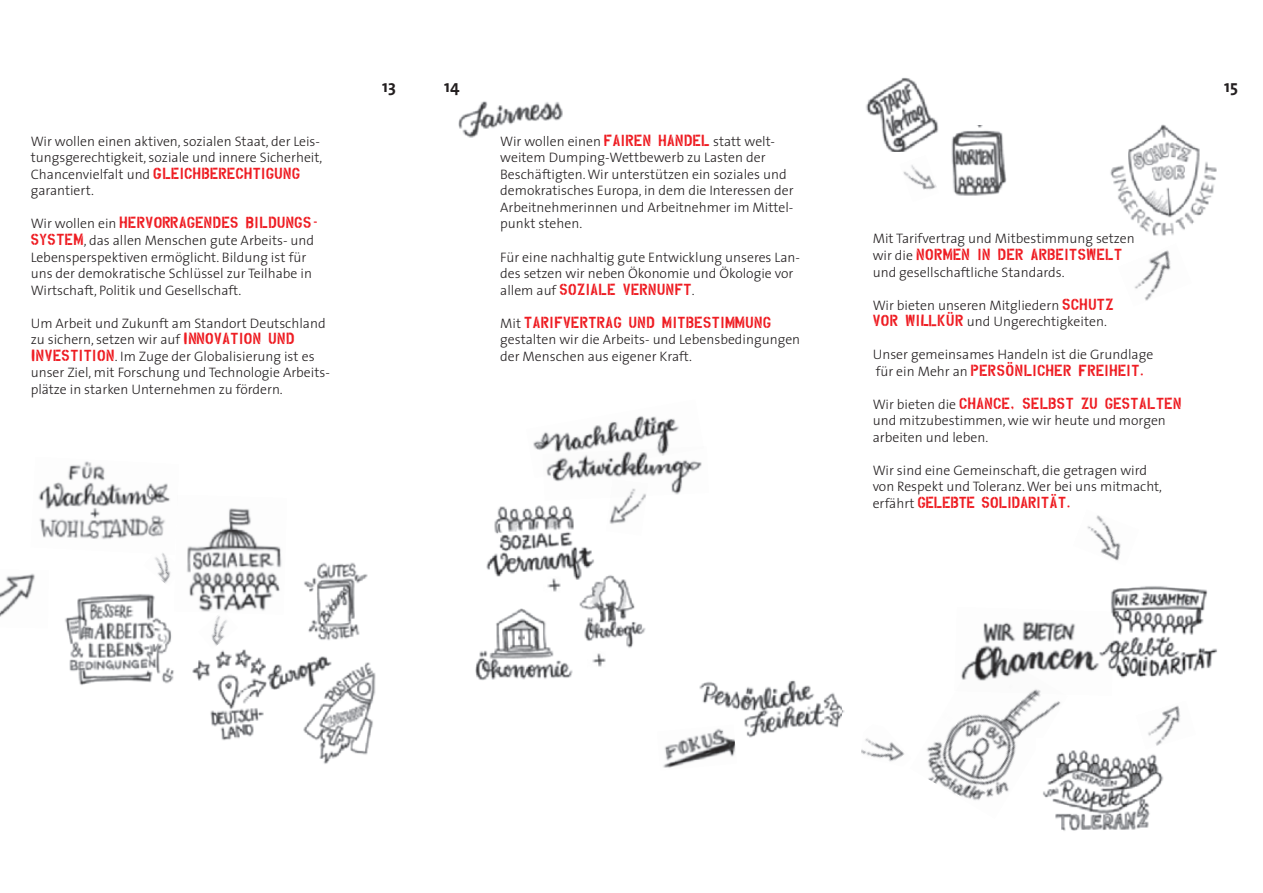
<style>
.page{position:relative;width:1263px;height:893px;background:#fff}
.page>*{position:absolute;margin:0;border:0;box-sizing:border-box;transform-origin:0 0}
.t1{font:700 17.1px "The Sans";color:#231f20}
.t2{font:300 13.8px/16.5px "The Sans";color:#231f20}
.t3{font:12.6px "Overspray";letter-spacing:.04em;color:#ee1d23}
.t4{font:12.6px "Overspray";letter-spacing:.015em;color:#ee1d23}
.s1{font-family:"Overspray";font-weight:400;font-size:12.6px;color:#ee1d23}
.s2{font-family:"The Sans";font-weight:300;font-size:13.8px;color:#231f20}
</style>
<div class="page">
<img style="left:486px;top:505px;width:108px;height:72px">
<img style="left:458px;top:101px;width:105px;height:37px">
<img style="left:699px;top:680px;width:112px;height:30px">
<img style="left:739px;top:693px;width:105px;height:45px">
<img style="left:663px;top:728px;width:73px;height:40px">
<img style="left:533px;top:416px;width:146px;height:34px">
<img style="left:542px;top:446px;width:160px;height:49px">
<img style="left:592px;top:653px;width:14px;height:14px">
<img style="left:547px;top:578px;width:14px;height:14px">
<img style="left:475px;top:608px;width:98px;height:73px">
<img style="left:574px;top:570px;width:72px;height:78px">
<img style="left:606px;top:479px;width:42px;height:45px">
<img style="left:65px;top:615px;width:109px;height:70px">
<img style="left:304px;top:562px;width:64px;height:77px">
<img style="left:319px;top:662px;width:57px;height:102px">
<img style="left:192px;top:637px;width:145px;height:107px">
<svg style="left:38px;top:461px;width:132px;height:154px"></svg>
<img style="left:187px;top:508px;width:95px;height:103px">
<img style="left:0;top:569px;width:49px;height:48px">
<img style="left:198px;top:610px;width:40px;height:39px">
<img style="left:143px;top:548px;width:28px;height:38px">
<img style="left:1110px;top:124px;width:107px;height:112px">
<svg style="left:926px;top:696px;width:135px;height:105px"></svg>
<img style="left:961px;top:621px;width:135px;height:75px">
<img style="left:1096px;top:586px;width:121px;height:92px">
<img style="left:1037px;top:738px;width:127px;height:93px">
<img style="left:1135px;top:705px;width:45px;height:44px">
<img style="left:861px;top:738px;width:44px;height:24px">
<img style="left:1087px;top:515px;width:34px;height:46px">
<img style="left:1134px;top:250px;width:37px;height:51px">
<img style="left:866px;top:77px;width:72px;height:75px">
<img style="left:932px;top:125px;width:75px;height:71px">
<img style="left:903px;top:155px;width:36px;height:41px">
<p class="t2" style="left:31px;top:133px;width:293px">Wir wollen einen aktiven, sozialen Staat, der Leis&shy;tungsgerechtigkeit, soziale und innere Sicherheit, Chancenvielfalt und <span class="s1">GLEICHBERECHTIGUNG </span>garantiert.</p>
<p class="t3" style="left:31px;top:217px;width:290px"><span class="s2">Wir wollen ein</span> HERVORRAGENDES BILDUNGS-</p>
<p class="t2" style="left:31px;top:232px;width:285px"><span class="s1">SYSTEM</span>, das allen Menschen gute Arbeits- und Lebensperspektiven ermöglicht. Bildung ist für uns der demokratische Schlüssel zur Teilhabe in Wirtschaft, Politik und Gesellschaft.</p>
<p class="t2" style="left:31px;top:315px;width:301px">Um Arbeit und Zukunft am Standort Deutschland zu sichern, setzen wir auf <span class="s1">INNOVATION UND INVESTITION</span>. Im Zuge der Globalisierung ist es unser Ziel, mit Forschung und Technologie Arbeits&shy;plätze in starken Unternehmen zu fördern.</p>
<p class="t1" style="left:382px;top:75px;width:15px">13</p>
<p class="t1" style="left:444px;top:75px;width:17px">14</p>
<p class="t2" style="left:500px;top:133px;width:295px">Wir wollen einen <span class="s1">FAIREN HANDEL</span> statt welt&shy;weitem Dumping-Wettbewerb zu Lasten der Beschäftigten. Wir unterstützen ein soziales und demokratisches Europa, in dem die Interessen der Arbeitnehmerinnen und Arbeitnehmer im Mittel&shy;punkt stehen.</p>
<p class="t2" style="left:500px;top:249px;width:301px">Für eine nachhaltig gute Entwicklung unseres Lan&shy;des setzen wir neben Ökonomie und Ökologie vor</p>
<p class="t3" style="left:500px;top:283px;width:196px"><span class="s2">allem auf</span> SOZIALE VERNUNFT<span class="s2">.</span></p>
<p class="t3" style="left:500px;top:316px;width:272px"><span class="s2">Mit</span> TARIFVERTRAG UND MITBESTIMMUNG</p>
<p class="t2" style="left:500px;top:331px;width:302px">gestalten wir die Arbeits- und Lebensbedingungen der Menschen aus eigener Kraft.</p>
<p class="t1" style="left:1224px;top:75px;width:16px">15</p>
<p class="t2" style="left:873px;top:231px;width:264px">Mit Tarifvertrag und Mitbestimmung setzen</p>
<p class="t3" style="left:873px;top:248px;width:251px"><span class="s2">wir die</span> NORMEN IN DER ARBEITSWELT</p>
<p class="t2" style="left:873px;top:264px;width:193px">und gesellschaftliche Standards.</p>
<p class="t2" style="left:873px;top:297px;width:242px">Wir bieten unseren Mitgliedern <span class="s1">SCHUTZ<br>VOR WILLKÜR</span> und Ungerechtigkeiten.</p>
<p class="t2" style="left:873px;top:346px;width:282px">Unser gemeinsames Handeln ist die Grundlage</p>
<p class="t3" style="left:876px;top:364px;width:270px"><span class="s2">für ein Mehr an</span> PERSÖNLICHER FREIHEIT.</p>
<p class="t3" style="left:873px;top:397px;width:310px"><span class="s2">Wir bieten die</span> CHANCE, SELBST ZU GESTALTEN</p>
<p class="t2" style="left:873px;top:412px;width:295px">und mitzubestimmen, wie wir heute und morgen arbeiten und leben.</p>
<p class="t2" style="left:873px;top:462px;width:291px">Wir sind eine Gemeinschaft, die getragen wird von Respekt und Toleranz. Wer bei uns mitmacht,</p>
<p class="t4" style="left:873px;top:496px;width:200px"><span class="s2">erfährt</span> GELEBTE SOLIDARITÄT.</p>
</div>
